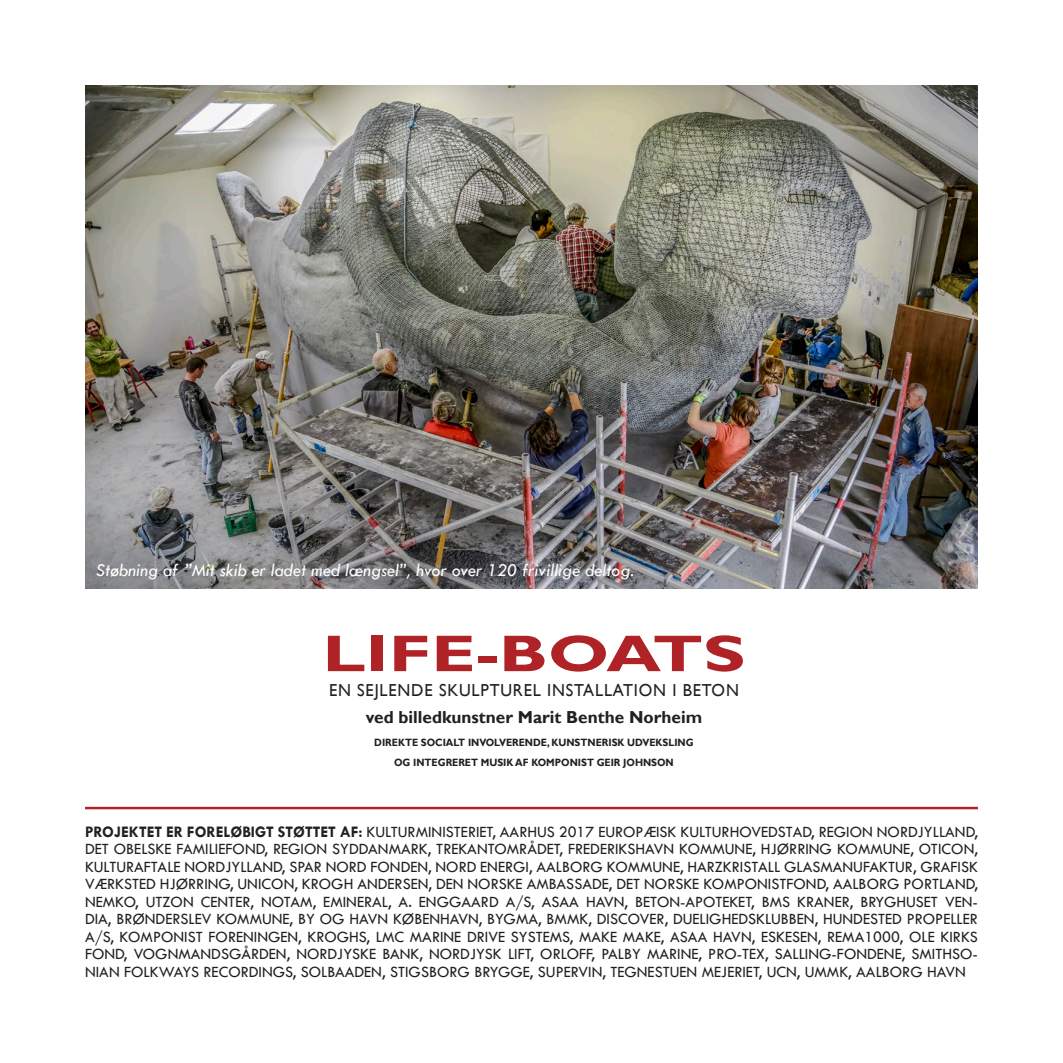
<style>
.page{position:relative;width:1063px;height:1063px;background:#fff}
.page>*{position:absolute;margin:0;border:0;box-sizing:border-box;transform-origin:0 0}
.t1{font:700 51.75px "Gill Sans";color:#af2327;scale:1.35 1}
.t2{font:italic 18.75px "Tw Cen";color:#fff}
.t3{font:17.25px "Gill Sans";letter-spacing:.05em;color:#231f20;scale:.95 1}
.t4{font:700 17.25px "Gill Sans";color:#231f20}
.t5{font:16.25px/17.5px "Tw Cen";color:#231f20;text-align:justify}
.t6{font:700 10.5px "Gill Sans";color:#231f20;scale:.92 1}
.s1{font-weight:700}
</style>
<div class="page">
<img style="left:85px;top:85px;width:893px;height:503px">
<hr style="left:85px;top:807px;width:893px;height:2px;background:#af2327">
<p class="t2" style="left:96px;top:559px;width:540px">Støbning af ”Mit skib er ladet med længsel”, hvor over 120 frivillige deltog.</p>
<p class="t1" style="left:323px;top:623px;width:315px">LIFE-BOATS</p>
<p class="t3" style="left:329px;top:680px;width:433px">EN SEJLENDE SKULPTUREL INSTALLATION I BETON</p>
<p class="t4" style="left:366px;top:707px;width:338px">ved billedkunstner Marit Benthe Norheim</p>
<p class="t6" style="left:374px;top:736px;width:349px">DIREKTE SOCIALT INVOLVERENDE, KUNSTNERISK UDVEKSLING</p>
<p class="t6" style="left:394px;top:756px;width:306px">OG INTEGRERET MUSIK AF KOMPONIST GEIR JOHNSON</p>
<p class="t5" style="left:85px;top:823px;width:894px"><span class="s1">PROJEKTET ER FORELØBIGT STØTTET AF:</span> KULTURMINISTERIET, AARHUS 2017 EUROPÆISK KULTURHOVEDSTAD, REGION NORDJYLLAND, DET OBELSKE FAMILIEFOND, REGION SYDDANMARK, TREKANTOMRÅDET, FREDERIKSHAVN KOMMUNE, HJØRRING KOMMUNE, OTICON, KULTURAFTALE NORDJYLLAND, SPAR NORD FONDEN, NORD ENERGI, AALBORG KOMMUNE, HARZKRISTALL GLASMANUFAKTUR, GRAFISK VÆRKSTED HJØRRING, UNICON, KROGH ANDERSEN, DEN NORSKE AMBASSADE, DET NORSKE KOMPONISTFOND, AALBORG PORTLAND, NEMKO, UTZON CENTER, NOTAM, EMINERAL, A. ENGGAARD A/S, ASAA HAVN, BETON-APOTEKET, BMS KRANER, BRYGHUSET VEN-DIA, BRØNDERSLEV KOMMUNE, BY OG HAVN KØBENHAVN, BYGMA, BMMK, DISCOVER, DUELIGHEDSKLUBBEN, HUNDESTED PROPELLER A/S, KOMPONIST FORENINGEN, KROGHS, LMC MARINE DRIVE SYSTEMS, MAKE MAKE, ASAA HAVN, ESKESEN, REMA1000, OLE KIRKS FOND, VOGNMANDSGÅRDEN, NORDJYSKE BANK, NORDJYSK LIFT, ORLOFF, PALBY MARINE, PRO-TEX, SALLING-FONDENE, SMITHSO-NIAN FOLKWAYS RECORDINGS, SOLBAADEN, STIGSBORG BRYGGE, SUPERVIN, TEGNESTUEN MEJERIET, UCN, UMMK, AALBORG HAVN</p>
</div>
